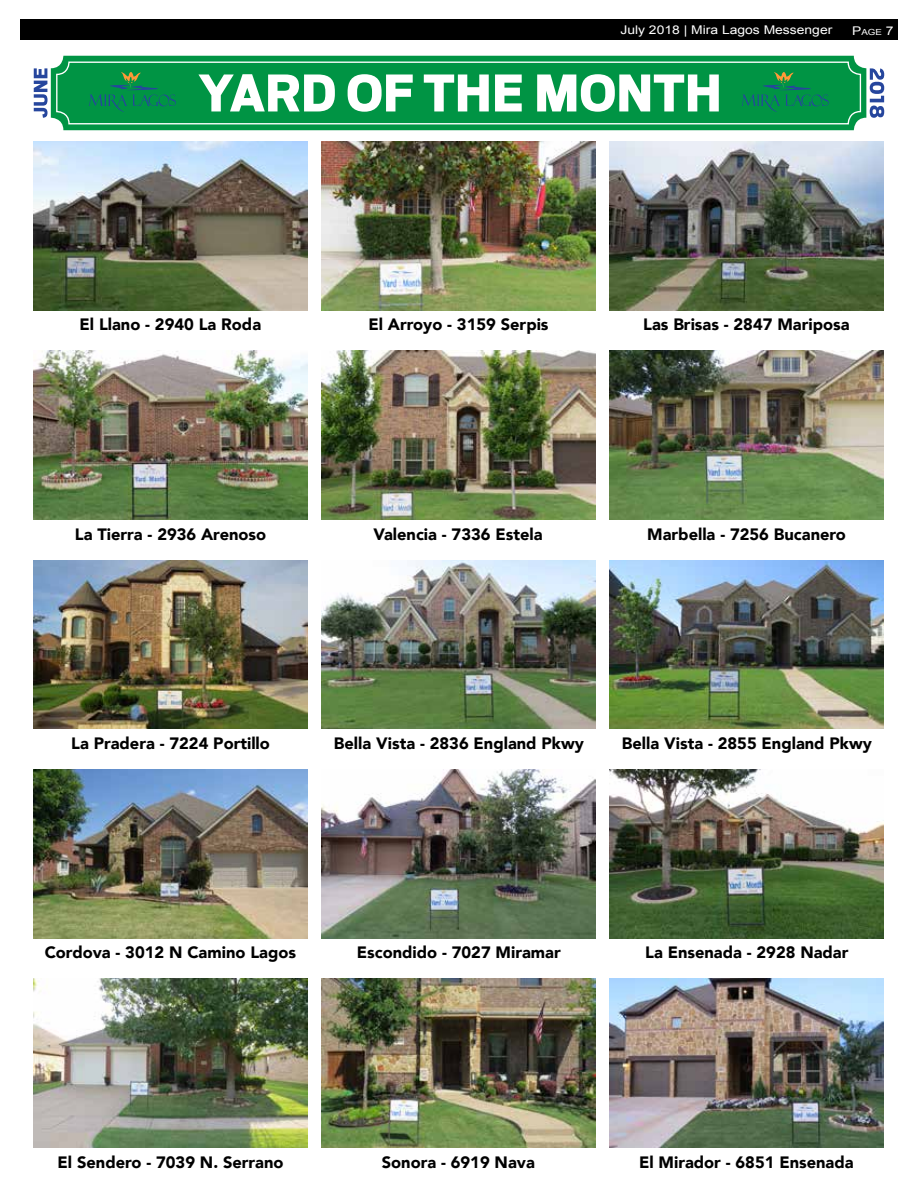
<style>
.page{position:relative;width:918px;height:1188px;background:#fff}
.page>*{position:absolute;margin:0;border:0;box-sizing:border-box;transform-origin:0 0}
.t1{font:900 16.5px "Avenir";color:#000}
.t2{font:12px "Arial";color:#fff;scale:1.16 1}
.t3{font:8.4px "Arial";color:#fff;scale:1.16 1}
.s1{font-size:12px}
</style>
<div class="page">
<img style="left:33px;top:141px;width:275px;height:169px">
<img style="left:33px;top:351px;width:275px;height:168px">
<img style="left:33px;top:560px;width:275px;height:169px">
<img style="left:321px;top:141px;width:275px;height:169px">
<img style="left:609px;top:141px;width:275px;height:169px">
<img style="left:33px;top:769px;width:275px;height:169px">
<img style="left:321px;top:351px;width:275px;height:168px">
<img style="left:609px;top:351px;width:275px;height:168px">
<img style="left:33px;top:979px;width:275px;height:169px">
<img style="left:321px;top:560px;width:275px;height:169px">
<img style="left:609px;top:560px;width:275px;height:169px">
<img style="left:321px;top:769px;width:275px;height:169px">
<img style="left:609px;top:769px;width:275px;height:169px">
<img style="left:321px;top:979px;width:275px;height:169px">
<img style="left:609px;top:979px;width:275px;height:169px">
<div style="left:20px;top:20px;width:878px;height:20px;background:#000"></div>
<div style="left:51px;top:56px;width:815px;height:74px;background:#009444;border-radius:13px"></div>
<div style="left:56px;top:62px;width:805px;height:62px;border:1px solid #fff;border-radius:12px"></div>
<svg style="left:198px;top:74px;width:521px;height:38px"></svg>
<svg style="left:89px;top:72px;width:87px;height:40px"></svg>
<svg style="left:742px;top:72px;width:87px;height:40px"></svg>
<svg style="left:34px;top:68px;width:14px;height:50px"></svg>
<svg style="left:870px;top:68px;width:14px;height:50px"></svg>
<p class="t2" style="left:620px;top:22px;width:184px">July 2018 | Mira Lagos Messenger</p>
<p class="t3" style="left:852px;top:27px;width:37px"><span class="s1">P</span>age <span class="s1">7</span></p>
<p class="t1" style="left:80px;top:310px;width:183px">El Llano - 2940 La Roda</p>
<p class="t1" style="left:75px;top:520px;width:193px">La Tierra - 2936 Arenoso</p>
<p class="t1" style="left:368px;top:310px;width:182px">El Arroyo - 3159 Serpis</p>
<p class="t1" style="left:643px;top:310px;width:208px">Las Brisas - 2847 Mariposa</p>
<p class="t1" style="left:373px;top:520px;width:171px">Valencia - 7336 Estela</p>
<p class="t1" style="left:647px;top:520px;width:200px">Marbella - 7256 Bucanero</p>
<p class="t1" style="left:71px;top:729px;width:200px">La Pradera - 7224 Portillo</p>
<p class="t1" style="left:334px;top:729px;width:252px">Bella Vista - 2836 England Pkwy</p>
<p class="t1" style="left:622px;top:729px;width:252px">Bella Vista - 2855 England Pkwy</p>
<p class="t1" style="left:45px;top:938px;width:253px">Cordova - 3012 N Camino Lagos</p>
<p class="t1" style="left:357px;top:938px;width:205px">Escondido - 7027 Miramar</p>
<p class="t1" style="left:645px;top:938px;width:205px">La Ensenada - 2928 Nadar</p>
<p class="t1" style="left:58px;top:1148px;width:228px">El Sendero - 7039 N. Serrano</p>
<p class="t1" style="left:382px;top:1148px;width:155px">Sonora - 6919 Nava</p>
<p class="t1" style="left:639px;top:1148px;width:216px">El Mirador - 6851 Ensenada</p>
</div>
